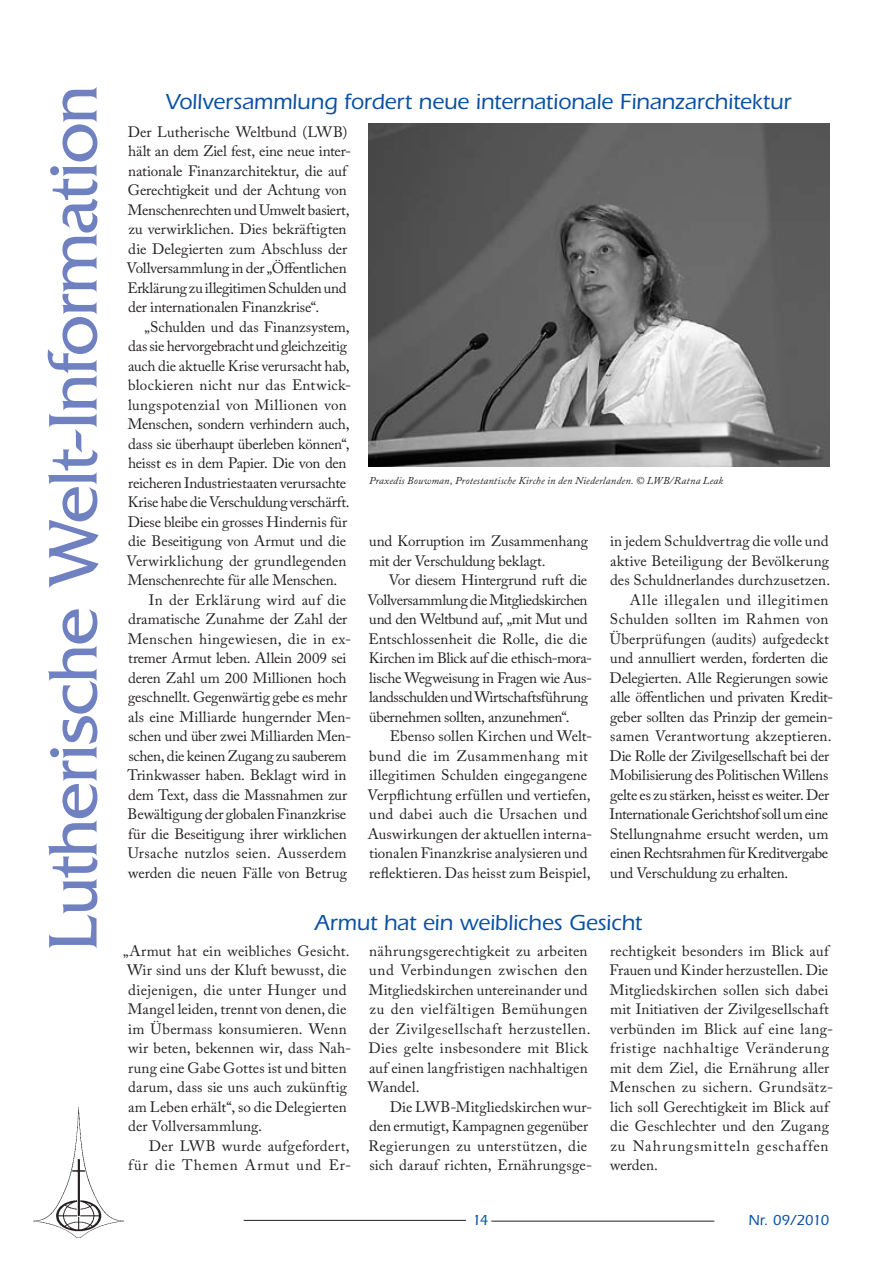
<style>
.page{position:relative;width:893px;height:1263px;background:#fff}
.page>*{position:absolute;margin:0;border:0;box-sizing:border-box;transform-origin:0 0}
.t1{font:72px "Friz Quadrata";letter-spacing:-.02em;color:#6f81c0}
.t2{font:500 22.5px "Itc Eras";letter-spacing:-.005em;color:#0850a3}
.t3{font:15px/19.5px "Adobe Caslon Pro";color:#231f20}
.t4{font:15px/19.5px "Adobe Caslon Pro";letter-spacing:-.02em;color:#231f20}
.t5{font:15px/19.5px "Adobe Caslon Pro";letter-spacing:.025em;color:#231f20}
.t6{font:15px "Adobe Caslon Pro";letter-spacing:.02em;color:#231f20}
.t7{font:15px/19.5px "Adobe Caslon Pro";letter-spacing:.045em;color:#231f20;text-align:right}
.t8{font:15px "Adobe Caslon Pro";letter-spacing:-.025em;color:#231f20}
.t9{font:15px "Adobe Caslon Pro";letter-spacing:-.03em;color:#231f20}
.t10{font:15px "Adobe Caslon Pro";letter-spacing:.03em;color:#231f20}
.t11{font:500 15px "Itc Eras";letter-spacing:-.07em;color:#0850a3}
.t12{font:italic 10.5px "Adobe Caslon Pro";letter-spacing:.015em;color:#231f20}
</style>
<div class="page">
<hr style="left:491px;top:1221px;width:223px;height:1px;background:#231f20">
<hr style="left:244px;top:1220px;width:222px;height:1px;background:#231f20">
<img style="left:33px;top:1106px;width:91px;height:132px">
<img style="left:369px;top:123px;width:460px;height:344px">
<h1 class="t1" style="left:33px;top:951px;width:868px;rotate:-90deg">Lutherische Welt-Information</h1>
<h2 class="t2" style="left:166px;top:89px;width:627px">Vollversammlung fordert neue internationale Finanzarchitektur</h2>
<p class="t3" style="left:127px;top:122px;width:226px">Der Lutherische Weltbund (LWB) hält an dem Ziel fest, eine neue inter&shy;nationale Finanzarchitektur, die auf Gerechtigkeit und der Achtung von Menschenrechten und Umwelt basiert, zu verwirklichen. Dies bekräftigten die Delegierten zum Abschluss der Vollversammlung in der „Öffentlichen Erklärung zu illegitimen Schulden und der internationalen Finanzkrise“.</p>
<p class="t3" style="left:144px;top:317px;width:207px">„Schulden und das Finanzsystem,</p>
<p class="t4" style="left:128px;top:336px;width:220px">das sie hervorgebracht und gleichzeitig</p>
<p class="t3" style="left:128px;top:356px;width:223px">auch die aktuelle Krise verursacht hab,</p>
<p class="t6" style="left:128px;top:376px;width:224px">blockieren nicht nur das Entwick-</p>
<p class="t6" style="left:128px;top:396px;width:220px">lungspotenzial von Millionen von</p>
<p class="t3" style="left:128px;top:414px;width:223px">Menschen, sondern verhindern auch,</p>
<p class="t4" style="left:128px;top:434px;width:223px">dass sie überhaupt überleben können“,</p>
<p class="t4" style="left:128px;top:453px;width:220px">heisst es in dem Papier. Die von den</p>
<p class="t3" style="left:128px;top:473px;width:220px">reicheren Industriestaaten verursachte</p>
<p class="t8" style="left:128px;top:493px;width:223px">Krise habe die Verschuldung verschärft.</p>
<p class="t3" style="left:128px;top:512px;width:221px">Diese bleibe ein grosses Hindernis für</p>
<p class="t3" style="left:128px;top:531px;width:220px">die Beseitigung von Armut und die</p>
<p class="t3" style="left:127px;top:551px;width:222px">Verwirklichung der grundlegenden</p>
<p class="t3" style="left:128px;top:570px;width:211px">Menschenrechte für alle Menschen.</p>
<p class="t10" style="left:149px;top:591px;width:199px">In der Erklärung wird auf die</p>
<p class="t3" style="left:128px;top:609px;width:221px">dramatische Zunahme der Zahl der</p>
<p class="t5" style="left:128px;top:629px;width:225px">Menschen hingewiesen, die in ex-</p>
<p class="t3" style="left:128px;top:648px;width:220px">tremer Armut leben. Allein 2009 sei</p>
<p class="t3" style="left:128px;top:668px;width:220px">deren Zahl um 200 Millionen hoch</p>
<p class="t3" style="left:128px;top:687px;width:221px">geschnellt. Gegenwärtig gebe es mehr</p>
<p class="t3" style="left:128px;top:707px;width:225px">als eine Milliarde hungernder Men-</p>
<p class="t3" style="left:128px;top:726px;width:224px">schen und über zwei Milliarden Men-</p>
<p class="t4" style="left:128px;top:746px;width:220px">schen, die keinen Zugang zu sauberem</p>
<p class="t3" style="left:127px;top:765px;width:221px">Trinkwasser haben. Beklagt wird in</p>
<p class="t3" style="left:128px;top:785px;width:221px">dem Text, dass die Massnahmen zur</p>
<p class="t3" style="left:128px;top:804px;width:220px">Bewältigung der globalen Finanzkrise</p>
<p class="t3" style="left:128px;top:824px;width:220px">für die Beseitigung ihrer wirklichen</p>
<p class="t3" style="left:128px;top:843px;width:220px">Ursache nutzlos seien. Ausserdem</p>
<p class="t3" style="left:128px;top:863px;width:220px">werden die neuen Fälle von Betrug</p>
<p class="t12" style="left:369px;top:474px;width:356px">Praxedis Bouwman, Protestantische Kirche in den Niederlanden. © LWB/Ratna Leak</p>
<p class="t3" style="left:369px;top:531px;width:220px">und Korruption im Zusammenhang mit der Verschuldung beklagt.</p>
<p class="t4" style="left:367px;top:570px;width:226px;text-indent:21px">Vor diesem Hintergrund ruft die Vollversammlung die Mitgliedskirchen und den Weltbund auf, „mit Mut und Entschlossenheit die Rolle, die die Kirchen im Blick auf die ethisch-mora&shy;lische Wegweisung in Fragen wie Aus&shy;landsschulden und Wirtschaftsführung übernehmen sollten, anzunehmen“.</p>
<p class="t3" style="left:367px;top:726px;width:226px;text-indent:22px">Ebenso sollen Kirchen und Welt&shy;bund die im Zusammenhang mit illegitimen Schulden eingegangene Verpflichtung erfüllen und vertiefen, und dabei auch die Ursachen und Auswirkungen der aktuellen interna&shy;tionalen Finanzkrise analysieren und reflektieren. Das heisst zum Beispiel,</p>
<p class="t3" style="left:610px;top:531px;width:220px">in jedem Schuldvertrag die volle und</p>
<p class="t3" style="left:610px;top:551px;width:220px">aktive Beteiligung der Bevölkerung</p>
<p class="t3" style="left:610px;top:570px;width:222px">des Schuldnerlandes durchzusetzen.</p>
<p class="t7" style="left:630px;top:590px;width:200px">Alle illegalen und illegitimen</p>
<p class="t6" style="left:610px;top:610px;width:220px">Schulden sollten im Rahmen von</p>
<p class="t3" style="left:610px;top:629px;width:221px">Überprüfungen (audits) aufgedeckt</p>
<p class="t4" style="left:610px;top:648px;width:220px">und annulliert werden, forderten die</p>
<p class="t3" style="left:610px;top:668px;width:220px">Delegierten. Alle Regierungen sowie</p>
<p class="t4" style="left:610px;top:687px;width:225px">alle öffentlichen und privaten Kredit-</p>
<p class="t3" style="left:610px;top:707px;width:225px">geber sollten das Prinzip der gemein-</p>
<p class="t3" style="left:610px;top:726px;width:223px">samen Verantwortung akzeptieren.</p>
<p class="t3" style="left:610px;top:746px;width:221px">Die Rolle der Zivilgesellschaft bei der</p>
<p class="t4" style="left:610px;top:765px;width:220px">Mobilisierung des Politischen Willens</p>
<p class="t4" style="left:610px;top:785px;width:221px">gelte es zu stärken, heisst es weiter. Der</p>
<p class="t9" style="left:609px;top:805px;width:220px">Internationale Gerichtshof soll um eine</p>
<p class="t3" style="left:610px;top:824px;width:220px">Stellungnahme ersucht werden, um</p>
<p class="t8" style="left:610px;top:844px;width:220px">einen Rechtsrahmen für Kreditvergabe</p>
<p class="t4" style="left:610px;top:863px;width:180px">und Verschuldung zu erhalten.</p>
<h2 class="t2" style="left:315px;top:910px;width:328px">Armut hat ein weibliches Gesicht</h2>
<p class="t3" style="left:123px;top:941px;width:229px">„Armut hat ein weibliches Gesicht.<br>Wir sind uns der Kluft bewusst, die diejenigen, die unter Hunger und Mangel leiden, trennt von denen, die im Übermass konsumieren. Wenn wir beten, bekennen wir, dass Nah&shy;rung eine Gabe Gottes ist und bitten darum, dass sie uns auch zukünftig am Leben erhält“, so die Delegierten der Vollversammlung.</p>
<p class="t7" style="left:128px;top:1136px;width:224px">Der LWB wurde aufgefordert, für die Themen Armut und Er-</p>
<p class="t5" style="left:368px;top:941px;width:224px">nährungsgerechtigkeit zu arbeiten und Verbindungen zwischen den<br>Mitgliedskirchen untereinander und zu den vielfältigen Bemühungen der Zivilgesellschaft herzustellen.<br>Dies gelte insbesondere mit Blick auf einen langfristigen nachhaltigen<br>Wandel.</p>
<p class="t3" style="left:369px;top:1097px;width:225px;text-indent:21px">Die LWB-Mitgliedskirchen wur&shy;den ermutigt, Kampagnen gegenüber Regierungen zu unterstützen, die sich darauf richten, Ernährungsge-</p>
<p class="t3" style="left:610px;top:941px;width:225px">rechtigkeit besonders im Blick auf<br>Frauen und Kinder herzustellen. Die<br>Mitgliedskirchen sollen sich dabei mit Initiativen der Zivilgesellschaft verbünden im Blick auf eine lang&shy;fristige nachhaltige Veränderung mit dem Ziel, die Ernährung aller<br>Menschen zu sichern. Grundsätz&shy;lich soll Gerechtigkeit im Blick auf die Geschlechter und den Zugang zu Nahrungsmitteln geschaffen werden.</p>
<p class="t11" style="left:472px;top:1212px;width:16px">14</p>
<p class="t11" style="left:748px;top:1212px;width:82px">Nr. 09/2010</p>
</div>
